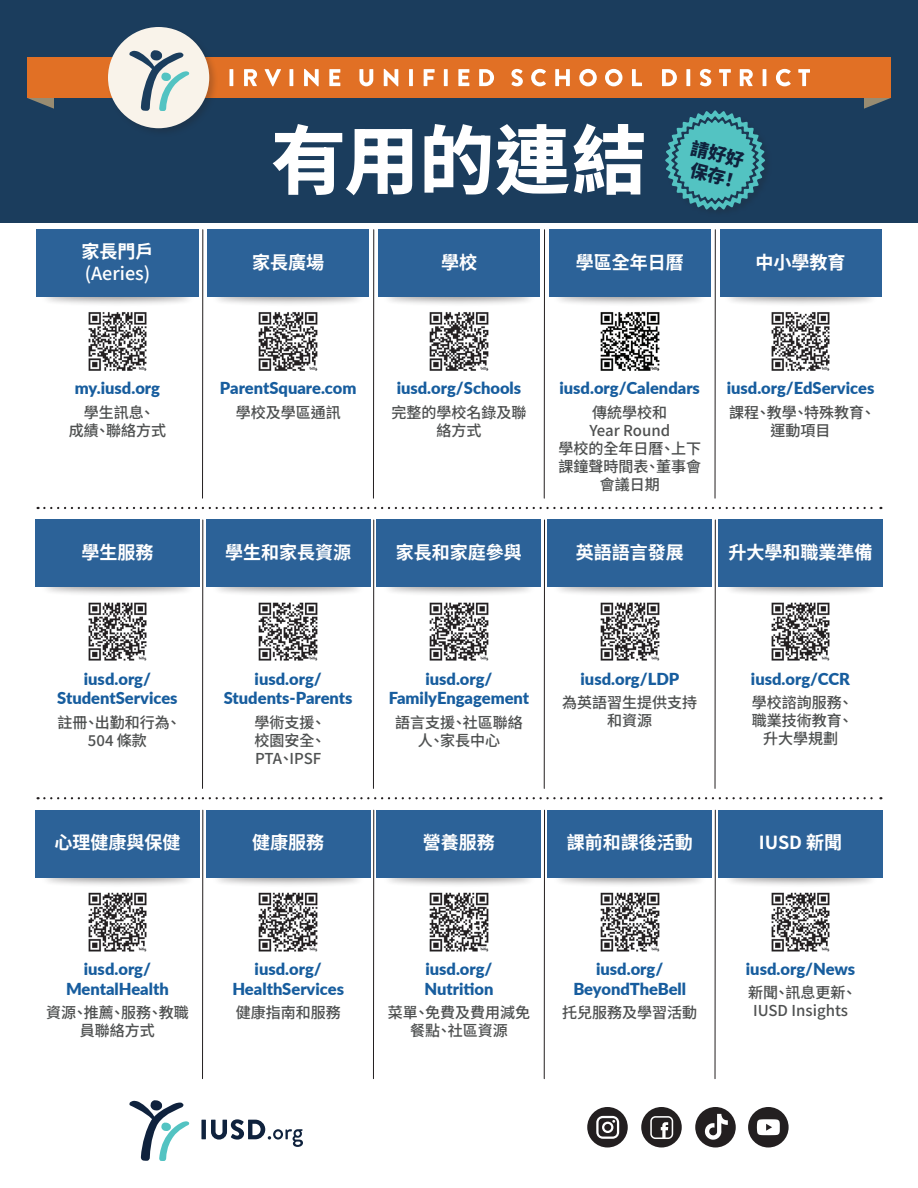
<style>
.page{position:relative;width:918px;height:1188px;background:#fff}
.page>*{position:absolute;margin:0;border:0;box-sizing:border-box;transform-origin:0 0}
.t1{font:800 75px "Noto Sans HK";letter-spacing:.005em;color:#fff}
.t2{font:700 18px "Noto Sans HK";color:#fff}
.t3{font:500 18px "Noto Sans HK";color:#fff}
.t4{font:900 18px/21.6px "Noto Sans HK";color:#0f223d}
.t5{font:900 16.5px/19.8px "Lato";color:#175d9e;text-align:center}
.t6{font:500 15px/18px "Noto Sans HK";color:#4f5151;text-align:center}
</style>
<div class="page">
<div style="left:0;top:0;width:918px;height:223px;background:#1b3d5d"></div>
<div style="left:40px;top:575px;width:155px;height:22px;background:#231f20;opacity:.55"></div>
<div style="left:552px;top:575px;width:155px;height:22px;background:#231f20;opacity:.55"></div>
<div style="left:723px;top:575px;width:155px;height:22px;background:#231f20;opacity:.55"></div>
<div style="left:211px;top:575px;width:155px;height:22px;background:#231f20;opacity:.55"></div>
<div style="left:381px;top:575px;width:155px;height:22px;background:#231f20;opacity:.55"></div>
<div style="left:40px;top:865px;width:155px;height:22px;background:#231f20;opacity:.55"></div>
<div style="left:552px;top:865px;width:155px;height:22px;background:#231f20;opacity:.55"></div>
<div style="left:723px;top:865px;width:155px;height:22px;background:#231f20;opacity:.55"></div>
<div style="left:211px;top:865px;width:155px;height:22px;background:#231f20;opacity:.55"></div>
<div style="left:381px;top:865px;width:155px;height:22px;background:#231f20;opacity:.55"></div>
<svg style="left:129px;top:1100px;width:60px;height:61px"></svg>
<svg style="left:201px;top:1119px;width:102px;height:28px"></svg>
<div style="left:748px;top:1107px;width:41px;height:40px;background:#231f20;border-radius:50%"></div>
<div style="left:587px;top:1107px;width:41px;height:41px;background:#231f20;border-radius:50%"></div>
<svg style="left:596px;top:1116px;width:23px;height:23px"></svg>
<div style="left:641px;top:1107px;width:41px;height:40px;background:#231f20;border-radius:50%"></div>
<svg style="left:650px;top:1116px;width:23px;height:23px"></svg>
<div style="left:695px;top:1107px;width:41px;height:41px;background:#231f20;border-radius:50%"></div>
<svg style="left:705px;top:1114px;width:23px;height:26px"></svg>
<svg style="left:757px;top:1119px;width:23px;height:16px"></svg>
<div style="left:548px;top:810px;width:164px;height:68px;background:#2c6298"></div>
<div style="left:206px;top:810px;width:164px;height:68px;background:#2c6298"></div>
<div style="left:206px;top:520px;width:164px;height:67px;background:#2c6298"></div>
<div style="left:35px;top:520px;width:164px;height:67px;background:#2c6298"></div>
<div style="left:377px;top:810px;width:164px;height:68px;background:#2c6298"></div>
<div style="left:377px;top:520px;width:164px;height:67px;background:#2c6298"></div>
<div style="left:35px;top:810px;width:164px;height:68px;background:#2c6298"></div>
<div style="left:719px;top:520px;width:164px;height:67px;background:#2c6298"></div>
<div style="left:548px;top:520px;width:164px;height:67px;background:#2c6298"></div>
<div style="left:719px;top:810px;width:164px;height:68px;background:#2c6298"></div>
<svg style="left:864px;top:98px;width:27px;height:11px"></svg>
<svg style="left:27px;top:98px;width:27px;height:11px"></svg>
<div style="left:27px;top:57px;width:864px;height:41px;background:#e17025"></div>
<div style="left:106px;top:25px;width:113px;height:113px;background:#231f20;opacity:.25"></div>
<div style="left:108px;top:27px;width:101px;height:101px;background:#f9f3ea;border-radius:50%"></div>
<svg style="left:129px;top:50px;width:60px;height:61px"></svg>
<svg style="left:230px;top:69px;width:580px;height:17px"></svg>
<svg style="left:665px;top:110px;width:100px;height:100px"></svg>
<hr style="left:202px;top:230px;width:1px;height:268px;background:#231f20">
<hr style="left:202px;top:810px;width:1px;height:269px;background:#231f20">
<hr style="left:202px;top:520px;width:1px;height:268px;background:#231f20">
<hr style="left:373px;top:230px;width:1px;height:268px;background:#231f20">
<hr style="left:373px;top:810px;width:1px;height:269px;background:#231f20">
<hr style="left:373px;top:520px;width:1px;height:268px;background:#231f20">
<hr style="left:544px;top:230px;width:1px;height:268px;background:#231f20">
<hr style="left:544px;top:810px;width:1px;height:269px;background:#231f20">
<hr style="left:544px;top:520px;width:1px;height:268px;background:#231f20">
<hr style="left:715px;top:230px;width:1px;height:268px;background:#231f20">
<hr style="left:715px;top:810px;width:1px;height:269px;background:#231f20">
<hr style="left:715px;top:520px;width:1px;height:268px;background:#231f20">
<div style="left:40px;top:285px;width:155px;height:22px;background:#231f20;opacity:.55"></div>
<div style="left:552px;top:285px;width:155px;height:22px;background:#231f20;opacity:.55"></div>
<div style="left:723px;top:285px;width:155px;height:22px;background:#231f20;opacity:.55"></div>
<div style="left:211px;top:285px;width:155px;height:22px;background:#231f20;opacity:.55"></div>
<div style="left:381px;top:285px;width:155px;height:22px;background:#231f20;opacity:.55"></div>
<div style="left:36px;top:230px;width:162px;height:67px;background:#2c6298"></div>
<div style="left:549px;top:230px;width:162px;height:67px;background:#2c6298"></div>
<div style="left:207px;top:230px;width:162px;height:67px;background:#2c6298"></div>
<div style="left:720px;top:230px;width:162px;height:67px;background:#2c6298"></div>
<div style="left:378px;top:230px;width:162px;height:67px;background:#2c6298"></div>
<img style="left:429px;top:312px;width:60px;height:59px">
<img style="left:771px;top:312px;width:59px;height:59px">
<img style="left:88px;top:312px;width:59px;height:59px">
<img style="left:258px;top:312px;width:60px;height:59px">
<img style="left:600px;top:312px;width:60px;height:59px">
<img style="left:600px;top:602px;width:60px;height:59px">
<img style="left:771px;top:602px;width:59px;height:59px">
<img style="left:429px;top:602px;width:60px;height:59px">
<img style="left:88px;top:602px;width:59px;height:59px">
<img style="left:258px;top:602px;width:60px;height:59px">
<img style="left:771px;top:892px;width:59px;height:60px">
<img style="left:88px;top:892px;width:59px;height:60px">
<img style="left:429px;top:892px;width:60px;height:60px">
<img style="left:258px;top:892px;width:60px;height:60px">
<img style="left:600px;top:892px;width:60px;height:60px">
<svg style="left:38px;top:507px;width:843px;height:2px"></svg>
<svg style="left:38px;top:797px;width:843px;height:2px"></svg>
<p class="t2" style="left:81px;top:241px;width:74px">家長門戶</p>
<p class="t3" style="left:85px;top:263px;width:67px">(Aeries)</p>
<p class="t5" style="left:75px;top:378px;width:87px">my.iusd.org</p>
<p class="t6" style="left:69px;top:404px;width:99px">學生訊息、<br>成績、聯絡方式</p>
<h1 class="t1" style="left:271px;top:118px;width:377px">有用的連結</h1>
<p class="t4" style="left:694px;top:138px;width:55px;rotate:14deg">請好好保存！</p>
<p class="t2" style="left:252px;top:252px;width:73px">家長廣場</p>
<p class="t2" style="left:441px;top:252px;width:37px">學校</p>
<p class="t2" style="left:576px;top:252px;width:109px">學區全年日曆</p>
<p class="t2" style="left:756px;top:252px;width:91px">中小學教育</p>
<p class="t5" style="left:220px;top:378px;width:138px">ParentSquare.com</p>
<p class="t6" style="left:236px;top:404px;width:106px">學校及學區通訊</p>
<p class="t5" style="left:397px;top:378px;width:126px">iusd.org/Schools</p>
<p class="t6" style="left:392px;top:404px;width:136px">完整的學校名錄及聯絡方式</p>
<p class="t5" style="left:560px;top:378px;width:142px">iusd.org/Calendars</p>
<p class="t6" style="left:559px;top:404px;width:144px">傳統學校和<br>Year Round<br>學校的全年日曆、上下課鐘聲時間表、董事會會議日期</p>
<p class="t5" style="left:727px;top:378px;width:149px">iusd.org/EdServices</p>
<p class="t6" style="left:729px;top:404px;width:148px">課程、教學、特殊教育、運動項目</p>
<p class="t2" style="left:81px;top:542px;width:73px">學生服務</p>
<p class="t2" style="left:225px;top:542px;width:127px">學生和家長資源</p>
<p class="t2" style="left:396px;top:542px;width:127px">家長和家庭參與</p>
<p class="t2" style="left:576px;top:542px;width:109px">英語語言發展</p>
<p class="t2" style="left:729px;top:542px;width:146px">升大學和職業準備</p>
<p class="t5" style="left:57px;top:668px;width:122px">iusd.org/<br>StudentServices</p>
<p class="t6" style="left:57px;top:714px;width:125px">註冊、出勤和行為、<br>504 條款</p>
<p class="t5" style="left:224px;top:668px;width:130px">iusd.org/<br>Students-Parents</p>
<p class="t6" style="left:254px;top:714px;width:73px;text-align:justify">學術支援、校園安全、PTA、IPSF</p>
<p class="t5" style="left:389px;top:668px;width:142px">iusd.org/<br>FamilyEngagement</p>
<p class="t6" style="left:395px;top:714px;width:129px">語言支援、社區聯絡人、家長中心</p>
<p class="t5" style="left:581px;top:668px;width:100px">iusd.org/LDP</p>
<p class="t6" style="left:562px;top:694px;width:136px">為英語習生提供支持和資源</p>
<p class="t5" style="left:751px;top:668px;width:101px">iusd.org/CCR</p>
<p class="t6" style="left:752px;top:694px;width:103px">學校諮詢服務、職業技術教育、升大學規劃</p>
<p class="t2" style="left:54px;top:833px;width:127px">心理健康與保健</p>
<p class="t5" style="left:66px;top:958px;width:104px">iusd.org/<br>MentalHealth</p>
<p class="t6" style="left:46px;top:1004px;width:144px">資源、推薦、服務、教職員聯絡方式</p>
<p class="t2" style="left:252px;top:833px;width:73px">健康服務</p>
<p class="t2" style="left:567px;top:833px;width:127px">課前和課後活動</p>
<p class="t2" style="left:423px;top:833px;width:73px">營養服務</p>
<p class="t5" style="left:232px;top:958px;width:113px">iusd.org/<br>HealthServices</p>
<p class="t6" style="left:236px;top:1004px;width:106px">健康指南和服務</p>
<p class="t5" style="left:424px;top:958px;width:71px;text-align:left">iusd.org/<br>Nutrition</p>
<p class="t6" style="left:388px;top:1004px;width:144px">菜單、免費及費用減免餐點、社區資源</p>
<p class="t5" style="left:573px;top:958px;width:114px">iusd.org/<br>BeyondTheBell</p>
<p class="t6" style="left:562px;top:1004px;width:136px">托兒服務及學習活動</p>
<p class="t2" style="left:759px;top:833px;width:85px">IUSD 新聞</p>
<p class="t5" style="left:746px;top:958px;width:111px">iusd.org/News</p>
<p class="t6" style="left:748px;top:984px;width:110px">新聞、訊息更新、<br>IUSD Insights</p>
</div>
